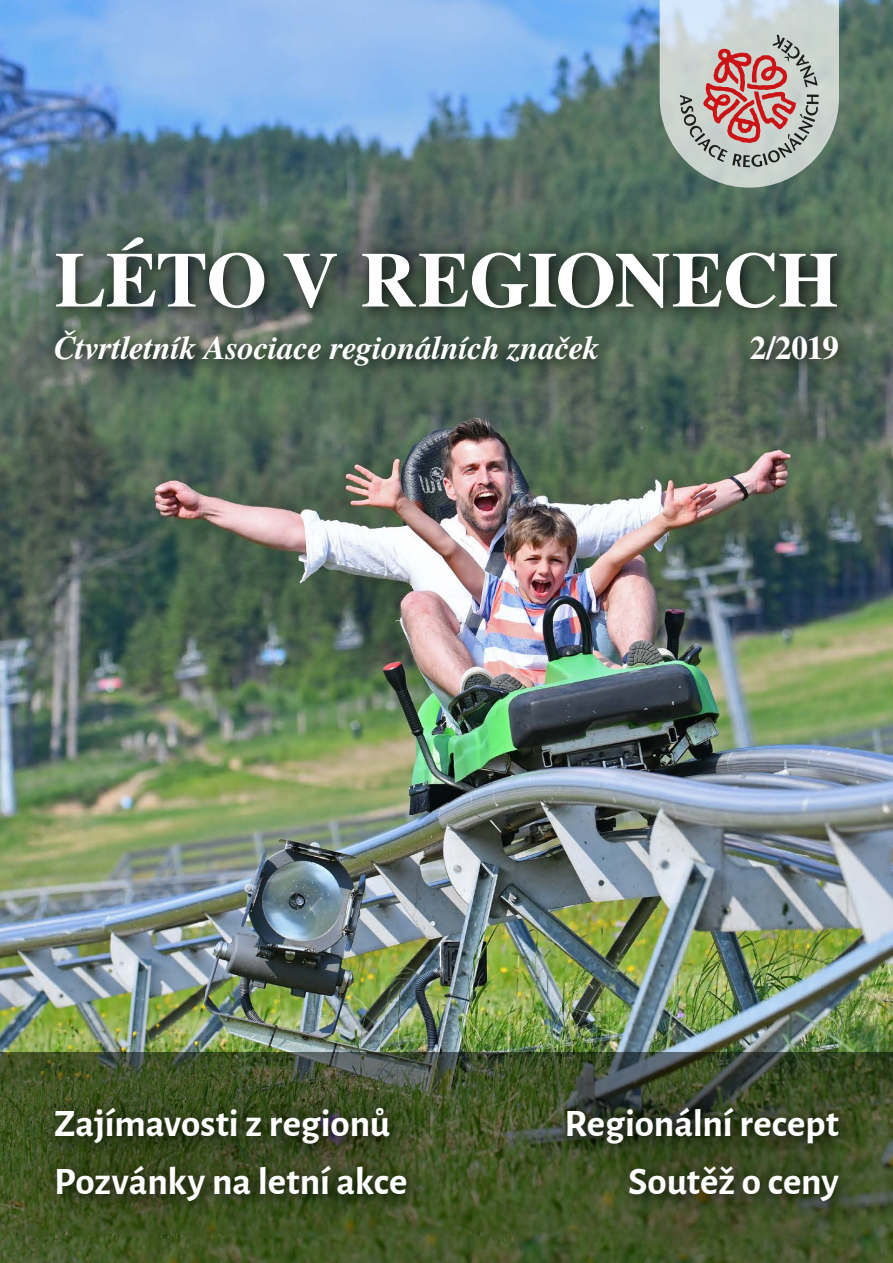
<style>
.page{position:relative;width:893px;height:1263px;background:#fff}
.page>*{position:absolute;margin:0;border:0;box-sizing:border-box;transform-origin:0 0}
.t1{font:700 78px "Te X Gyre Termes";letter-spacing:-.015em;color:#fff}
.t2{font:700 39px/57.8px "Alegreya Sans";letter-spacing:-.005em;color:#fff}
.t3{font:italic 700 33px "Te X Gyre Termes";letter-spacing:-.01em;color:#fff}
.t4{font:700 33px "Te X Gyre Termes";color:#fff}
</style>
<div class="page">
<img style="left:0;top:0;width:893px;height:1052px">
<svg style="left:0;top:1052px;width:893px;height:211px;background:#41522b"></svg>
<div style="left:11px;top:191px;width:871px;height:167px;background:#000;opacity:.75"></div>
<div style="left:8px;top:287px;width:878px;height:125px;background:#000;opacity:.75"></div>
<div style="left:7px;top:1061px;width:878px;height:185px;background:#000;opacity:.75"></div>
<svg style="left:660px;top:0;width:179px;height:188px;background:#b8b2b0"></svg>
<h1 class="t1" style="left:55px;top:219px;width:785px">LÉTO V REGIONECH</h1>
<p class="t3" style="left:54px;top:324px;width:547px">Čtvrtletník Asociace regionálních značek</p>
<p class="t4" style="left:750px;top:322px;width:90px">2/2019</p>
<p class="t2" style="left:54px;top:1092px;width:355px">Zajímavosti z regionů<br>Pozvánky na letní akce</p>
<p class="t2" style="left:564px;top:1092px;width:276px;text-align:right">Regionální recept<br>Soutěž o ceny</p>
</div>
